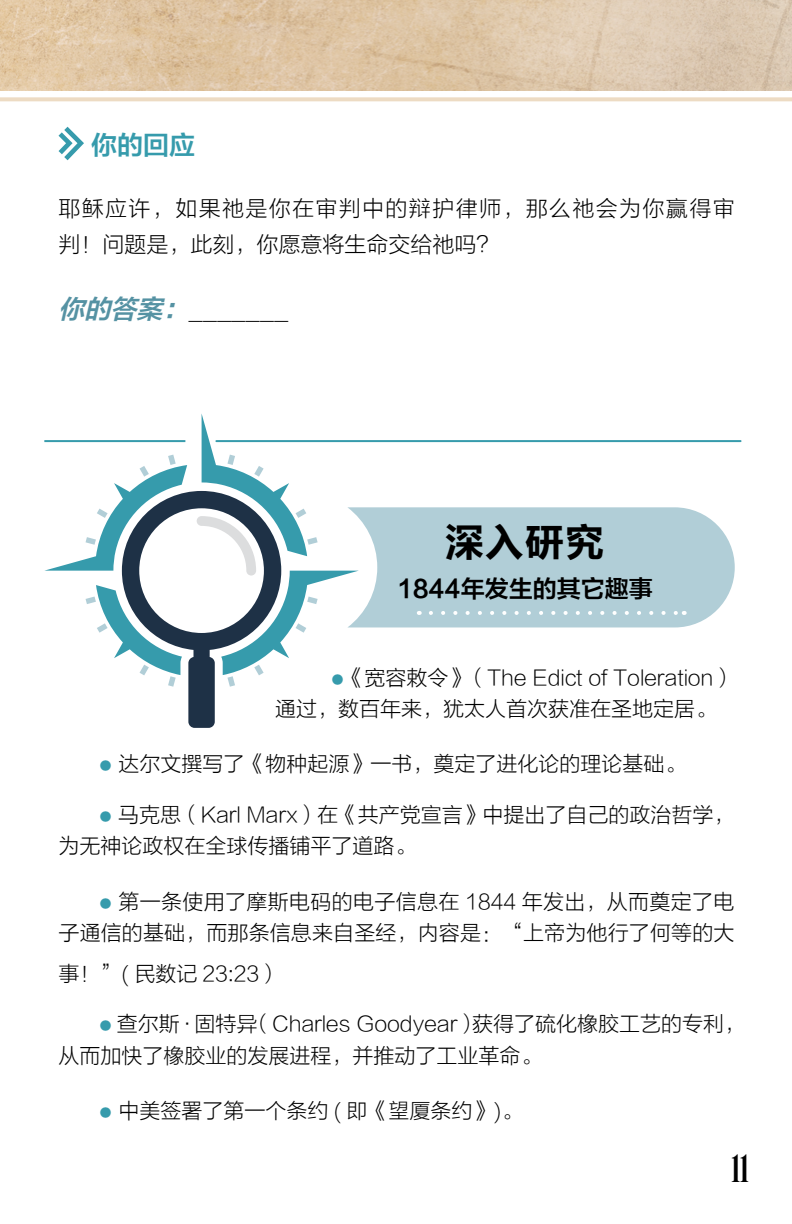
<style>
.page{position:relative;width:792px;height:1224px;background:#fff}
.page>*{position:absolute;margin:0;border:0;box-sizing:border-box;transform-origin:0 0}
.t1{font:40px "FZLTCHK GBK1 0";color:#000}
.t2{font:40px "Desire Pro";color:#000}
.t3{font:26px "FZLTZCHK GBK1 0";color:#369bac}
.t4{font:24px "FZLTZCHK GBK1 0";color:#000}
.t5{font:22px/36px "FZLTKHK GBK1 0";letter-spacing:.06em;color:#000}
.t6{font:21px/31.6px "FZLTKHK GBK1 0";color:#000}
.s1{font-family:"FZLTZCHK GBK1 0";font-style:italic;font-size:26px;color:#5592a3}
.s2{font-family:"Frutiger LT Pro";font-stretch:condensed;font-size:30px;color:#369bac}
</style>
<div class="page">
<img style="left:0;top:0;width:792px;height:91px">
<svg style="left:0;top:97px;width:792px;height:4px;background:#eedec8"></svg>
<svg style="left:359px;top:507px;width:376px;height:120px;background:#b6d1d9"></svg>
<svg style="left:59px;top:127px;width:25px;height:33px"></svg>
<hr style="left:216px;top:440px;width:525px;height:2px;background:#369bac">
<svg style="left:44px;top:414px;width:315px;height:214px"></svg>
<svg style="left:86px;top:455px;width:232px;height:203px"></svg>
<svg style="left:122px;top:491px;width:159px;height:237px"></svg>
<svg style="left:431px;top:611px;width:247px;height:4px"></svg>
<hr style="left:44px;top:440px;width:141px;height:2px;background:#369bac">
<p class="t3" style="left:91px;top:131px;width:105px">你的回应</p>
<p class="t5" style="left:59px;top:191px;width:678px">耶稣应许，如果祂是你在审判中的辩护律师，那么祂会为你赢得审判！问题是，此刻，你愿意将生命交给祂吗？</p>
<p class="t5" style="left:59px;top:293px;width:231px"><span class="s1">你的答案：</span>_______</p>
<h1 class="t1" style="left:445px;top:520px;width:161px">深入研究</h1>
<p class="t4" style="left:398px;top:576px;width:256px">1844年发生的其它趣事</p>
<p class="t6" style="left:275px;top:662px;width:461px;text-indent:55px"><span class="s2">•</span>《宽容敕令》（The Edict of Toleration）通过，数百年来，犹太人首次获准在圣地定居。</p>
<p class="t6" style="left:98px;top:749px;width:589px"><span class="s2">•</span> 达尔文撰写了《物种起源》一书，奠定了进化论的理论基础。</p>
<p class="t6" style="left:59px;top:799px;width:678px;text-indent:40px"><span class="s2">•</span> 马克思（Karl Marx）在《共产党宣言》中提出了自己的政治哲学，为无神论政权在全球传播铺平了道路。</p>
<p class="t6" style="left:59px;top:886px;width:678px;text-align:right"><span class="s2">•</span> 第一条使用了摩斯电码的电子信息在 1844 年发出，从而奠定了电<br>子通信的基础，而那条信息来自圣经，内容是：“上帝为他行了何等的大</p>
<p class="t6" style="left:59px;top:958px;width:223px">事！”( 民数记 23:23）</p>
<p class="t6" style="left:59px;top:1009px;width:688px;text-indent:40px"><span class="s2">•</span> 查尔斯·固特异（Charles Goodyear）获得了硫化橡胶工艺的专利，从而加快了橡胶业的发展进程，并推动了工业革命。</p>
<p class="t6" style="left:98px;top:1095px;width:426px"><span class="s2">•</span> 中美签署了第一个条约 ( 即《望厦条约》)。</p>
<h1 class="t2" style="left:731px;top:1145px;width:19px">11</h1>
</div>
